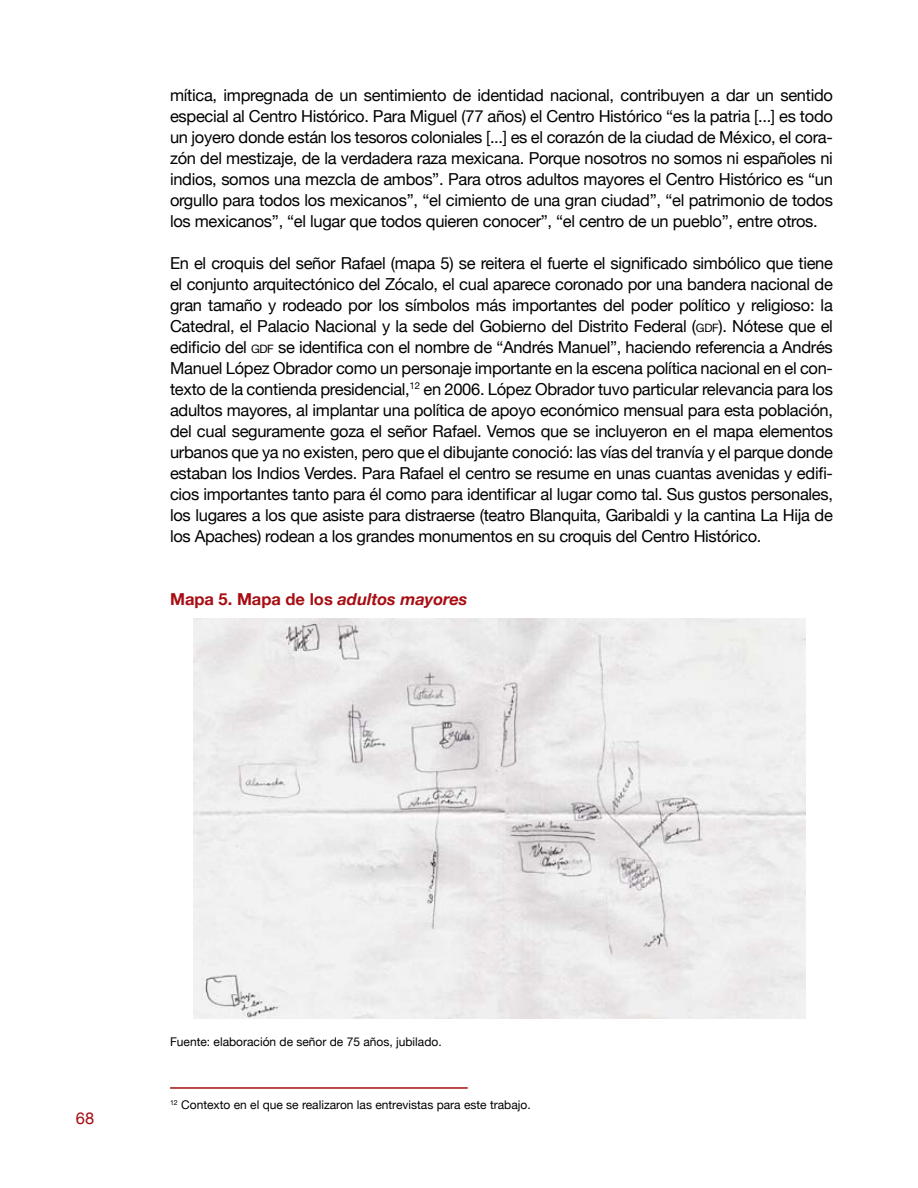
<style>
.page{position:relative;width:918px;height:1188px;background:#fff}
.page>*{position:absolute;margin:0;border:0;box-sizing:border-box;transform-origin:0 0}
.t1{font:16.5px/21px "Helvetica Neue";letter-spacing:-.02em;color:#000;text-align:justify}
.t2{font:700 16.5px "Helvetica Neue";color:#a70e13}
.t3{font:16.5px "Helvetica Neue";color:#a70e13}
.t4{font:12px "Helvetica Neue";color:#000}
.s1{font-size:11.55px}
.s2{font-style:italic}
</style>
<div class="page">
<img style="left:194px;top:619px;width:611px;height:400px">
<hr style="left:170px;top:1087px;width:298px;height:2px;background:#a70e13">
<p class="t1" style="left:170px;top:84px;width:664px">mítica, impregnada de un sentimiento de identidad nacional, contribuyen a dar un sentido especial al Centro Histórico. Para Miguel (77 años) el Centro Histórico “es la patria [...] es todo un joyero donde están los tesoros coloniales [...] es el corazón de la ciudad de México, el cora&shy;zón del mestizaje, de la verdadera raza mexicana. Porque nosotros no somos ni españoles ni indios, somos una mezcla de ambos”. Para otros adultos mayores el Centro Histórico es “un orgullo para todos los mexicanos”, “el cimiento de una gran ciudad”, “el patrimonio de todos los mexicanos”, “el lugar que todos quieren conocer”, “el centro de un pueblo”, entre otros.</p>
<p class="t1" style="left:170px;top:252px;width:665px">En el croquis del señor Rafael (mapa 5) se reitera el fuerte el significado simbólico que tiene el conjunto arquitectónico del Zócalo, el cual aparece coronado por una bandera nacional de gran tamaño y rodeado por los símbolos más importantes del poder político y religioso: la Catedral, el Palacio Nacional y la sede del Gobierno del Distrito Federal (<span class="s1">gdf</span>). Nótese que el edificio del <span class="s1">gdf</span> se identifica con el nombre de “Andrés Manuel”, haciendo referencia a Andrés Manuel López Obrador como un personaje importante en la escena política nacional en el con&shy;texto de la contienda presidencial,<sup>12</sup> en 2006. López Obrador tuvo particular relevancia para los adultos mayores, al implantar una política de apoyo económico mensual para esta población, del cual seguramente goza el señor Rafael. Vemos que se incluyeron en el mapa elementos urbanos que ya no existen, pero que el dibujante conoció: las vías del tranvía y el parque donde estaban los Indios Verdes. Para Rafael el centro se resume en unas cuantas avenidas y edifi&shy;cios importantes tanto para él como para identificar al lugar como tal. Sus gustos personales, los lugares a los que asiste para distraerse (teatro Blanquita, Garibaldi y la cantina La Hija de los Apaches) rodean a los grandes monumentos en su croquis del Centro Histórico.</p>
<p class="t2" style="left:170px;top:589px;width:299px">Mapa 5. Mapa de los <span class="s2">adultos mayores</span></p>
<p class="t3" style="left:76px;top:1109px;width:20px">68</p>
<p class="t4" style="left:170px;top:1034px;width:271px">Fuente: elaboración de señor de 75 años, jubilado.</p>
<p class="t4" style="left:170px;top:1098px;width:360px"><sup>12</sup> Contexto en el que se realizaron las entrevistas para este trabajo.</p>
</div>
